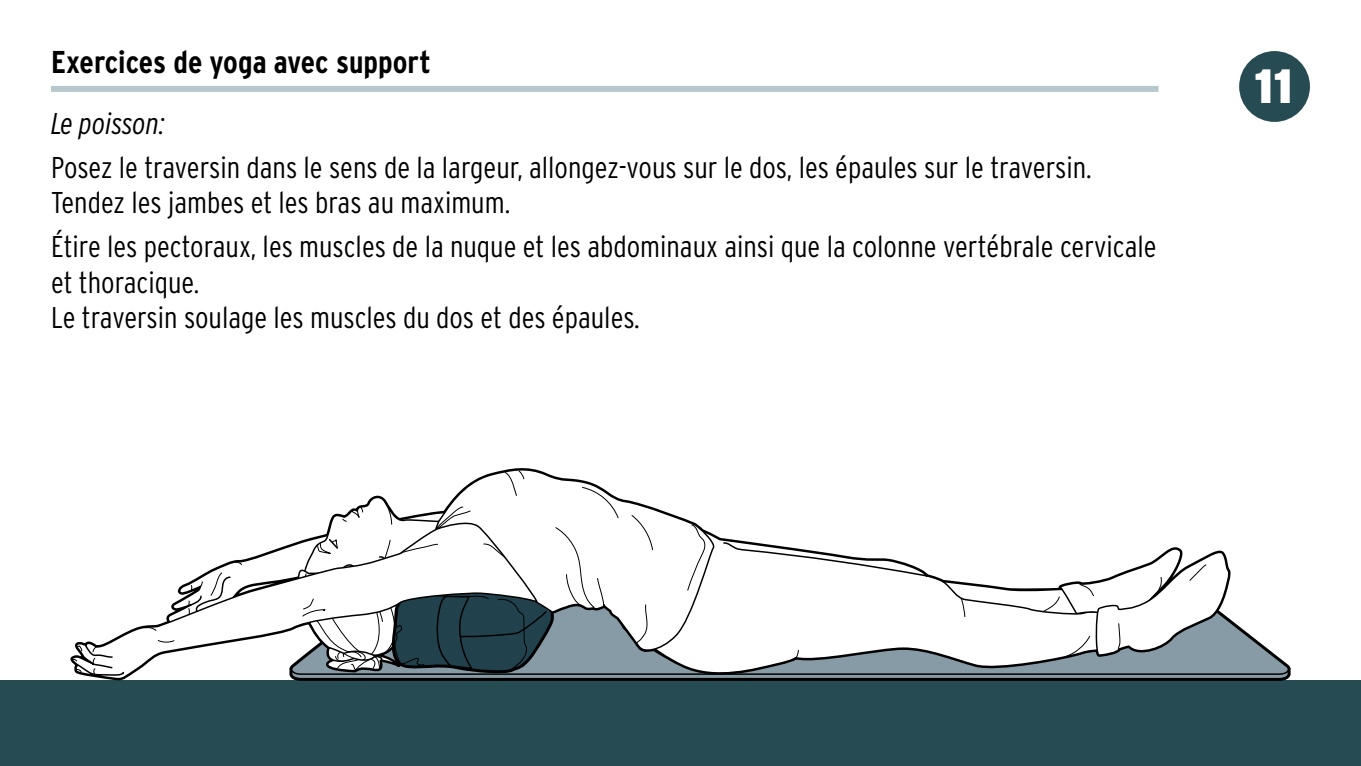
<style>
.page{position:relative;width:1361px;height:766px;background:#fff}
.page>*{position:absolute;margin:0;border:0;box-sizing:border-box;transform-origin:0 0}
.t1{font:900 48px "Interstate OT";color:#fff}
.t2{font:700 condensed 31.5px "Interstate OT";color:#000}
.t3{font:300 condensed 30px/35.4px "Interstate OT";color:#000}
.t4{font:italic 300 condensed 30px "Interstate OT";color:#000}
</style>
<div class="page">
<div style="left:0;top:680px;width:1361px;height:85px;background:#264b53"></div>
<div style="left:1239px;top:51px;width:71px;height:71px;background:#264b53;border-radius:50%"></div>
<svg style="left:457px;top:469px;width:154px;height:25px"></svg>
<svg style="left:331px;top:494px;width:958px;height:186px"></svg>
<svg style="left:70px;top:519px;width:473px;height:161px"></svg>
<svg style="left:72px;top:543px;width:434px;height:132px"></svg>
<div style="left:51px;top:86px;width:1107px;height:6px;background:#b7c7ce"></div>
<p class="t2" style="left:51px;top:43px;width:381px">Exercices de yoga avec support</p>
<p class="t4" style="left:51px;top:105px;width:115px">Le poisson:</p>
<p class="t3" style="left:51px;top:150px;width:1042px">Posez le traversin dans le sens de la largeur, allongez-vous sur le dos, les épaules sur le traversin.<br>Tendez les jambes et les bras au maximum.</p>
<p class="t3" style="left:51px;top:229px;width:1107px">Étire les pectoraux, les muscles de la nuque et les abdominaux ainsi que la colonne vertébrale cervicale et thoracique.<br>Le traversin soulage les muscles du dos et des épaules.</p>
<h1 class="t1" style="left:1253px;top:55px;width:41px">11</h1>
</div>
